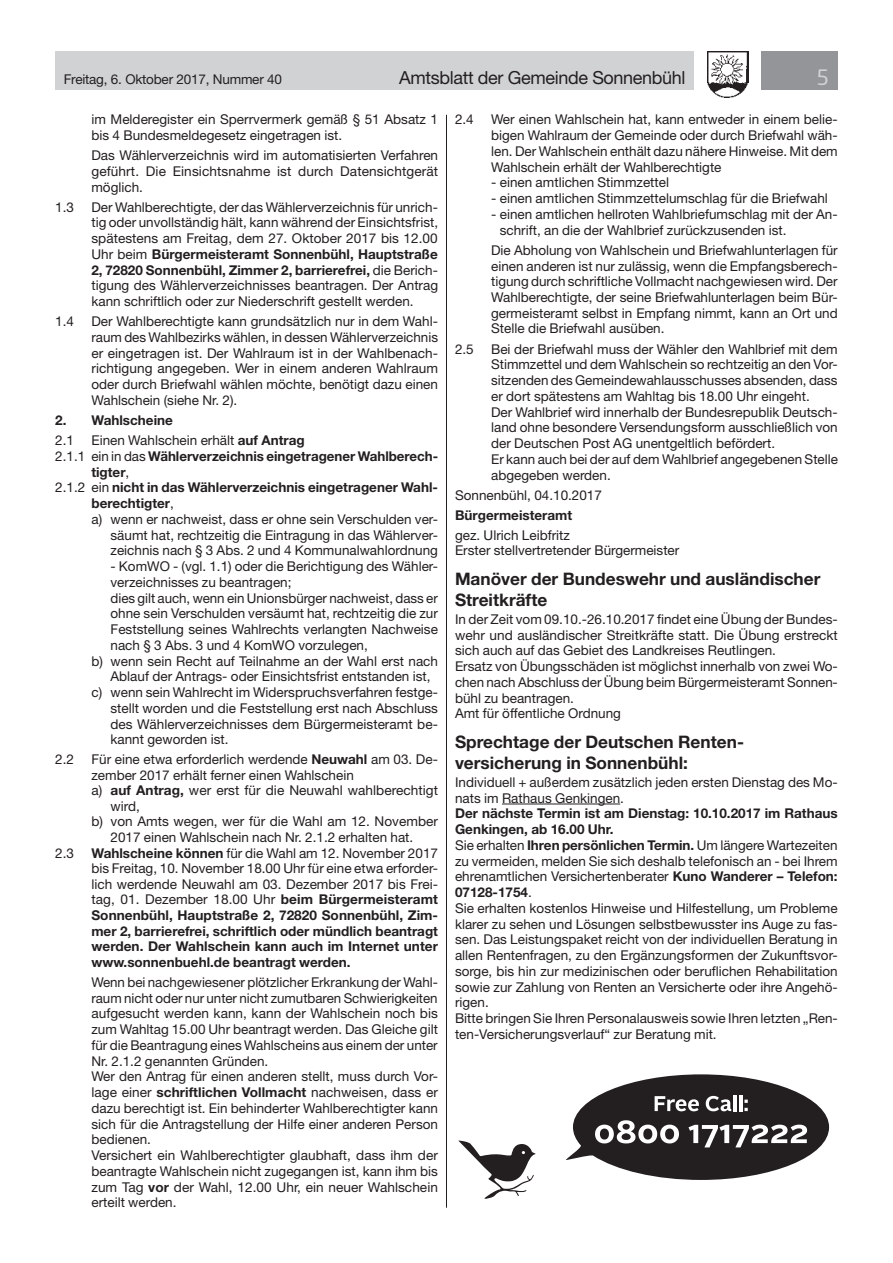
<style>
.page{position:relative;width:893px;height:1263px;background:#fff}
.page>*{position:absolute;margin:0;border:0;box-sizing:border-box;transform-origin:0 0}
.t1{font:21px "Neo Sans Std";color:#d1d2d4}
.t2{font:18px "Helvetica Neue LT Std";letter-spacing:-.02em;color:#231f20}
.t3{font:700 17.25px/20.5px "Helvetica Neue LT Std";color:#231f20}
.t4{font:13.5px/15.8px "Helvetica Neue LT Std";color:#231f20}
.t5{font:700 13.5px/15.6px "Helvetica Neue LT Std";color:#231f20;text-align:justify}
.s1{font-weight:700}
.s2{font-weight:400}
</style>
<div class="page">
<div style="left:55px;top:51px;width:639px;height:38px;background:#d1d2d4"></div>
<div style="left:761px;top:51px;width:77px;height:38px;background:#939598"></div>
<img style="left:707px;top:51px;width:41px;height:47px">
<hr style="left:502px;top:804px;width:118px;height:1px;background:#231f20">
<hr style="left:446px;top:115px;width:1px;height:1093px;background:#231f20">
<svg style="left:458px;top:1140px;width:78px;height:59px"></svg>
<svg style="left:566px;top:1074px;width:263px;height:106px"></svg>
<p class="t4" style="left:64px;top:71px;width:220px">Freitag, 6. Oktober 2017, Nummer 40</p>
<h2 class="t2" style="left:399px;top:67px;width:288px">Amtsblatt der Gemeinde Sonnenbühl</h2>
<h1 class="t1" style="left:816px;top:64px;width:14px">5</h1>
<p class="t4" style="left:91px;top:112px;width:348px">im Melderegister ein Sperrvermerk gemäß § 51 Absatz 1 bis 4 Bundesmeldegesetz eingetragen ist.</p>
<p class="t4" style="left:91px;top:147px;width:348px;text-align:justify">Das Wählerverzeichnis wird im automatisierten Verfahren geführt. Die Einsichtsnahme ist durch Datensichtgerät möglich.</p>
<p class="t4" style="left:55px;top:199px;width:20px">1.3</p>
<p class="t4" style="left:91px;top:199px;width:348px;text-align:justify">Der Wahlberechtigte, der das Wählerverzeichnis für unrich&shy;tig oder unvollständig hält, kann während der Einsichtsfrist, spätestens am Freitag, dem 27. Oktober 2017 bis 12.00<br>Uhr beim <span class="s1">Bürgermeisteramt Sonnenbühl, Hauptstraße 2, 72820 Sonnenbühl, Zimmer 2, barrierefrei,</span> die Berich&shy;tigung des Wählerverzeichnisses beantragen. Der Antrag kann schriftlich oder zur Niederschrift gestellt werden.</p>
<p class="t4" style="left:55px;top:313px;width:20px">1.4</p>
<p class="t4" style="left:91px;top:313px;width:348px;text-align:justify">Der Wahlberechtigte kann grundsätzlich nur in dem Wahl&shy;raum des Wahlbezirks wählen, in dessen Wählerverzeichnis er eingetragen ist. Der Wahlraum ist in der Wahlbenach&shy;richtigung angegeben. Wer in einem anderen Wahlraum oder durch Briefwahl wählen möchte, benötigt dazu einen Wahlschein (siehe Nr. 2).</p>
<p class="t5" style="left:55px;top:412px;width:119px">2. Wahlscheine</p>
<p class="t4" style="left:55px;top:432px;width:20px">2.1</p>
<p class="t4" style="left:91px;top:432px;width:215px">Einen Wahlschein erhält <span class="s1">auf Antrag</span></p>
<p class="t5" style="left:55px;top:448px;width:384px"><span class="s2">2.1.1 ein in das</span> Wählerverzeichnis eingetragener Wahlberech-</p>
<p class="t5" style="left:91px;top:464px;width:39px">tigter<span class="s2">,</span></p>
<p class="t5" style="left:55px;top:479px;width:384px"><span class="s2">2.1.2 ein</span> nicht in das Wählerverzeichnis eingetragener Wahl-</p>
<p class="t5" style="left:91px;top:495px;width:84px">berechtigter<span class="s2">,</span></p>
<p class="t4" style="left:91px;top:511px;width:348px">a) wenn er nachweist, dass er ohne sein Verschulden ver-</p>
<p class="t4" style="left:111px;top:527px;width:329px">säumt hat, rechtzeitig die Eintragung in das Wählerver-</p>
<p class="t4" style="left:111px;top:542px;width:329px">zeichnis nach § 3 Abs. 2 und 4 Kommunalwahlordnung</p>
<p class="t4" style="left:111px;top:558px;width:329px">- KomWO - (vgl. 1.1) oder die Berichtigung des Wähler-</p>
<p class="t4" style="left:111px;top:574px;width:182px">verzeichnisses zu beantragen;</p>
<p class="t4" style="left:111px;top:590px;width:329px">dies gilt auch, wenn ein Unionsbürger nachweist, dass er</p>
<p class="t4" style="left:111px;top:605px;width:329px">ohne sein Verschulden versäumt hat, rechtzeitig die zur</p>
<p class="t4" style="left:111px;top:621px;width:329px">Feststellung seines Wahlrechts verlangten Nachweise</p>
<p class="t4" style="left:111px;top:637px;width:259px">nach § 3 Abs. 3 und 4 KomWO vorzulegen,</p>
<p class="t4" style="left:91px;top:653px;width:348px">b) wenn sein Recht auf Teilnahme an der Wahl erst nach</p>
<p class="t4" style="left:111px;top:668px;width:322px">Ablauf der Antrags- oder Einsichtsfrist entstanden ist,</p>
<p class="t4" style="left:91px;top:684px;width:348px">c) wenn sein Wahlrecht im Widerspruchsverfahren festge-</p>
<p class="t4" style="left:111px;top:700px;width:329px">stellt worden und die Feststellung erst nach Abschluss</p>
<p class="t4" style="left:111px;top:716px;width:329px">des Wählerverzeichnisses dem Bürgermeisteramt be-</p>
<p class="t4" style="left:111px;top:731px;width:120px">kannt geworden ist.</p>
<p class="t4" style="left:55px;top:751px;width:20px">2.2</p>
<p class="t4" style="left:91px;top:751px;width:348px">Für eine etwa erforderlich werdende <span class="s1">Neuwahl</span> am 03. De-</p>
<p class="t4" style="left:91px;top:767px;width:264px">zember 2017 erhält ferner einen Wahlschein</p>
<p class="t4" style="left:91px;top:782px;width:348px">a) <span class="s1">auf Antrag,</span> wer erst für die Neuwahl wahlberechtigt</p>
<p class="t4" style="left:111px;top:798px;width:31px">wird,</p>
<p class="t4" style="left:91px;top:813px;width:348px">b) von Amts wegen, wer für die Wahl am 12. November</p>
<p class="t4" style="left:111px;top:829px;width:304px">2017 einen Wahlschein nach Nr. 2.1.2 erhalten hat.</p>
<p class="t4" style="left:55px;top:845px;width:20px">2.3</p>
<p class="t5" style="left:91px;top:845px;width:348px">Wahlscheine können <span class="s2">für die Wahl am 12. November 2017 bis Freitag, 10. November 18.00 Uhr für eine etwa erforder&shy;lich werdende Neuwahl am 03. Dezember 2017 bis Frei&shy;tag, 01. Dezember 18.00 Uhr</span> beim Bürgermeisteramt Sonnenbühl, Hauptstraße 2, 72820 Sonnenbühl, Zim&shy;mer 2, barrierefrei, schriftlich oder mündlich beantragt werden. Der Wahlschein kann auch im Internet unter www.sonnenbuehl.de beantragt werden.</p>
<p class="t4" style="left:91px;top:974px;width:348px">Wenn bei nachgewiesener plötzlicher Erkrankung der Wahl&shy;raum nicht oder nur unter nicht zumutbaren Schwierigkeiten aufgesucht werden kann, kann der Wahlschein noch bis zum Wahltag 15.00 Uhr beantragt werden. Das Gleiche gilt für die Beantragung eines Wahlscheins aus einem der unter Nr. 2.1.2 genannten Gründen.<br>Wer den Antrag für einen anderen stellt, muss durch Vor&shy;lage einer <span class="s1">schriftlichen Vollmacht</span> nachweisen, dass er dazu berechtigt ist. Ein behinderter Wahlberechtigter kann sich für die Antragstellung der Hilfe einer anderen Person bedienen.<br>Versichert ein Wahlberechtigter glaubhaft, dass ihm der beantragte Wahlschein nicht zugegangen ist, kann ihm bis zum Tag <span class="s1">vor</span> der Wahl, 12.00 Uhr, ein neuer Wahlschein erteilt werden.</p>
<p class="t4" style="left:455px;top:112px;width:20px">2.4</p>
<p class="t4" style="left:491px;top:112px;width:348px;text-align:justify">Wer einen Wahlschein hat, kann entweder in einem belie&shy;bigen Wahlraum der Gemeinde oder durch Briefwahl wäh&shy;len. Der Wahlschein enthält dazu nähere Hinweise. Mit dem Wahlschein erhält der Wahlberechtigte</p>
<p class="t4" style="left:491px;top:175px;width:179px">- einen amtlichen Stimmzettel</p>
<p class="t4" style="left:491px;top:190px;width:338px">- einen amtlichen Stimmzettelumschlag für die Briefwahl</p>
<p class="t4" style="left:500px;top:206px;width:339px;text-indent:-9px">- einen amtlichen hellroten Wahlbriefumschlag mit der An&shy;schrift, an die der Wahlbrief zurückzusenden ist.</p>
<p class="t4" style="left:491px;top:242px;width:348px;text-align:justify">Die Abholung von Wahlschein und Briefwahlunterlagen für einen anderen ist nur zulässig, wenn die Empfangsberech&shy;tigung durch schriftliche Vollmacht nachgewiesen wird. Der Wahlberechtigte, der seine Briefwahlunterlagen beim Bür&shy;germeisteramt selbst in Empfang nimmt, kann an Ort und Stelle die Briefwahl ausüben.</p>
<p class="t4" style="left:455px;top:341px;width:20px">2.5</p>
<p class="t4" style="left:491px;top:341px;width:348px">Bei der Briefwahl muss der Wähler den Wahlbrief mit dem Stimmzettel und dem Wahlschein so rechtzeitig an den Vor&shy;sitzenden des Gemeindewahlausschusses absenden, dass er dort spätestens am Wahltag bis 18.00 Uhr eingeht.<br>Der Wahlbrief wird innerhalb der Bundesrepublik Deutsch&shy;land ohne besondere Versendungsform ausschließlich von der Deutschen Post AG unentgeltlich befördert.<br>Er kann auch bei der auf dem Wahlbrief angegebenen Stelle abgegeben werden.</p>
<p class="t4" style="left:455px;top:487px;width:148px">Sonnenbühl, 04.10.2017</p>
<p class="t5" style="left:455px;top:507px;width:119px">Bürgermeisteramt</p>
<p class="t4" style="left:455px;top:527px;width:226px">gez. Ulrich Leibfritz<br>Erster stellvertretender Bürgermeister</p>
<p class="t3" style="left:455px;top:569px;width:367px">Manöver der Bundeswehr und ausländischer<br>Streitkräfte</p>
<p class="t4" style="left:455px;top:611px;width:384px">In der Zeit vom 09.10.-26.10.2017 findet eine Übung der Bundes&shy;wehr und ausländischer Streitkräfte statt. Die Übung erstreckt sich auch auf das Gebiet des Landkreises Reutlingen.<br>Ersatz von Übungsschäden ist möglichst innerhalb von zwei Wo&shy;chen nach Abschluss der Übung beim Bürgermeisteramt Sonnen&shy;bühl zu beantragen.<br>Amt für öffentliche Ordnung</p>
<p class="t3" style="left:455px;top:732px;width:290px">Sprechtage der Deutschen Renten&shy;versicherung in Sonnenbühl:</p>
<p class="t4" style="left:455px;top:774px;width:384px">Individuell + außerdem zusätzlich jeden ersten Dienstag des Mo&shy;nats im Rathaus Genkingen.</p>
<p class="t4" style="left:455px;top:805px;width:384px"><span class="s1">Der nächste Termin ist am Dienstag: 10.10.2017 im Rathaus Genkingen, ab 16.00 Uhr.<br></span>Sie erhalten <span class="s1">Ihren persönlichen Termin.</span> Um längere Wartezeiten zu vermeiden, melden Sie sich deshalb telefonisch an - bei Ihrem ehrenamtlichen Versichertenberater <span class="s1">Kuno Wanderer – Telefon:<br>07128-1754</span>.<br>Sie erhalten kostenlos Hinweise und Hilfestellung, um Probleme klarer zu sehen und Lösungen selbstbewusster ins Auge zu fas&shy;sen. Das Leistungspaket reicht von der individuellen Beratung in allen Rentenfragen, zu den Ergänzungsformen der Zukunftsvor&shy;sorge, bis hin zur medizinischen oder beruflichen Rehabilitation sowie zur Zahlung von Renten an Versicherte oder ihre Angehö&shy;rigen.<br>Bitte bringen Sie Ihren Personalausweis sowie Ihren letzten „Ren&shy;ten-Versicherungsverlauf“ zur Beratung mit.</p>
</div>
